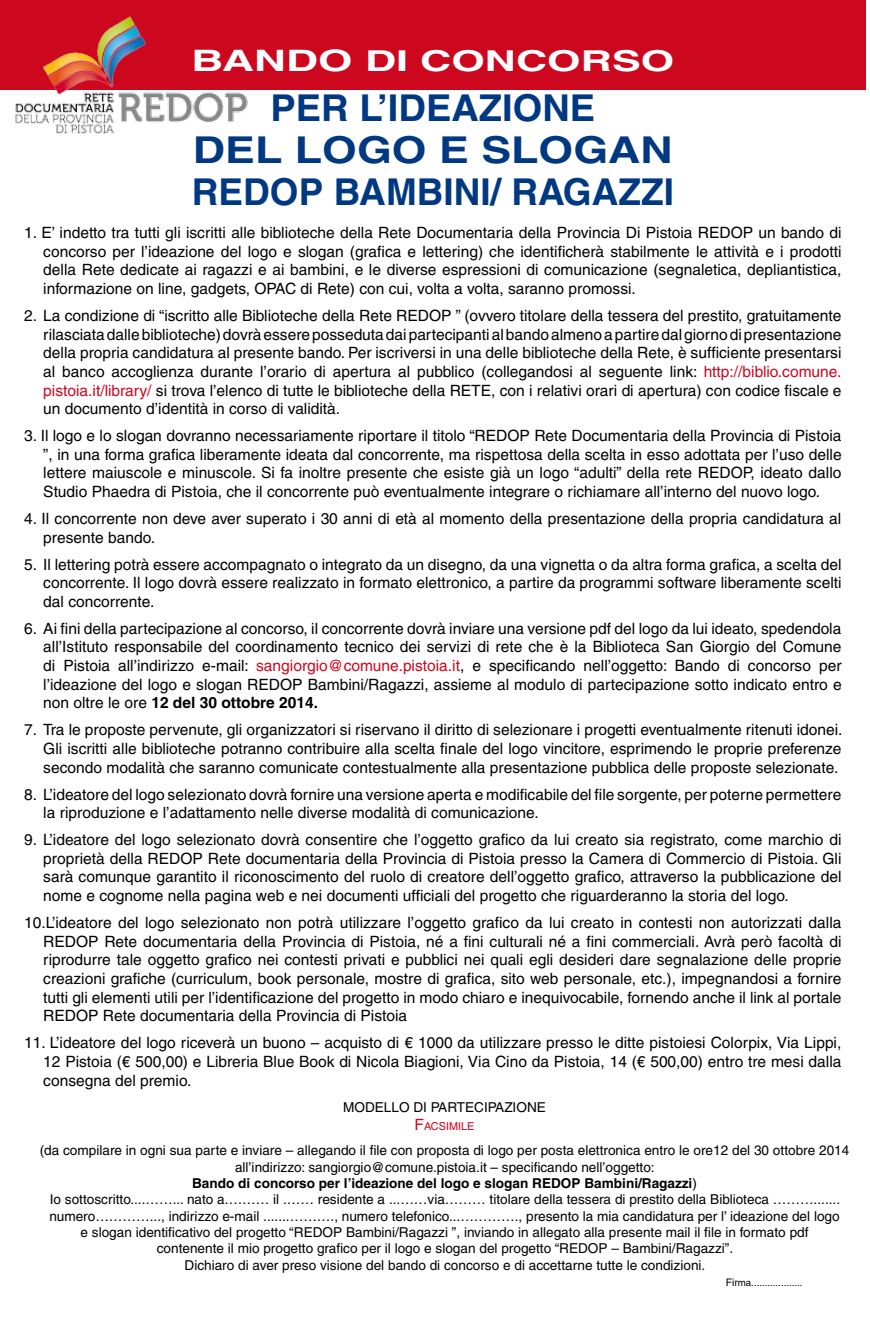
<style>
.page{position:relative;width:870px;height:1319px;background:#fff}
.page>*{position:absolute;margin:0;border:0;box-sizing:border-box;transform-origin:0 0}
.t1{font:700 37.05px/41.8px "Helvetica";color:#003882;text-align:center}
.t2{font:700 28.8px "Helvetica";color:#fff;scale:1.5 1}
.t3{font:15.6px/18.6px "Helvetica";color:#000;text-align:justify}
.t4{font:13.65px/16.4px "Helvetica";color:#000;text-align:center}
.t5{font:10.95px "Helvetica";color:#cd071e}
.t6{font:9.75px "Helvetica";color:#000}
.s1{font-size:29.55px}
.s2{color:#cd071e}
.s3{font-weight:700}
.s4{font-size:15.6px}
.s5{font-size:10.35px}
</style>
<div class="page">
<div style="left:0;top:0;width:865px;height:89px;background:#cd071e"></div>
<img style="left:8px;top:16px;width:246px;height:118px">
<h2 class="t2" style="left:191px;top:44px;width:323px"><span class="s1">BANDO</span> DI CONCORSO</h2>
<h1 class="t1" style="left:192px;top:86px;width:484px">PER L’IDEAZIONE<br>DEL LOGO E SLOGAN<br>REDOP BAMBINI/ RAGAZZI</h1>
<p class="t3" style="left:43px;top:223px;width:800px;text-indent:-19px">1. E’ indetto tra tutti gli iscritti alle biblioteche della Rete Documentaria della Provincia Di Pistoia REDOP un bando di concorso per l’ideazione del logo e slogan (grafica e lettering) che identificherà stabilmente le attività e i prodotti della Rete dedicate ai ragazzi e ai bambini, e le diverse espressioni di comunicazione (segnaletica, depliantistica, informazione on line, gadgets, OPAC di Rete) con cui, volta a volta, saranno promossi.</p>
<p class="t3" style="left:43px;top:306px;width:800px;text-indent:-19px">2. La condizione di “iscritto alle Biblioteche della Rete REDOP ” (ovvero titolare della tessera del prestito, gratuitamente rilasciata dalle biblioteche) dovrà essere posseduta dai partecipanti al bando almeno a partire dal giorno di presentazione della propria candidatura al presente bando. Per iscriversi in una delle biblioteche della Rete, è sufficiente presentarsi al banco accoglienza durante l’orario di apertura al pubblico (collegandosi al seguente link: <span class="s2">http://biblio.comune. pistoia.it/library/</span> si trova l’elenco di tutte le biblioteche della RETE, con i relativi orari di apertura) con codice fiscale e un documento d’identità in corso di validità.</p>
<p class="t3" style="left:43px;top:426px;width:800px;text-indent:-19px">3. Il logo e lo slogan dovranno necessariamente riportare il titolo “REDOP Rete Documentaria della Provincia di Pistoia ”, in una forma grafica liberamente ideata dal concorrente, ma rispettosa della scelta in esso adottata per l’uso delle lettere maiuscole e minuscole. Si fa inoltre presente che esiste già un logo “adulti” della rete REDOP, ideato dallo Studio Phaedra di Pistoia, che il concorrente può eventualmente integrare o richiamare all’interno del nuovo logo.</p>
<p class="t3" style="left:43px;top:509px;width:800px;text-indent:-19px">4. Il concorrente non deve aver superato i 30 anni di età al momento della presentazione della propria candidatura al presente bando.</p>
<p class="t3" style="left:43px;top:554px;width:800px;text-indent:-19px">5. Il lettering potrà essere accompagnato o integrato da un disegno, da una vignetta o da altra forma grafica, a scelta del concorrente. Il logo dovrà essere realizzato in formato elettronico, a partire da programmi software liberamente scelti dal concorrente.</p>
<p class="t3" style="left:43px;top:618px;width:800px;text-indent:-19px">6. Ai fini della partecipazione al concorso, il concorrente dovrà inviare una versione pdf del logo da lui ideato, spedendola all’Istituto responsabile del coordinamento tecnico dei servizi di rete che è la Biblioteca San Giorgio del Comune di Pistoia all’indirizzo e-mail: <span class="s2">sangiorgio@comune.pistoia.it</span>, e specificando nell’oggetto: Bando di concorso per l’ideazione del logo e slogan REDOP Bambini/Ragazzi, assieme al modulo di partecipazione sotto indicato entro e non oltre le ore <span class="s3">12 del 30 ottobre 2014.</span></p>
<p class="t3" style="left:43px;top:720px;width:801px;text-indent:-19px">7. Tra le proposte pervenute, gli organizzatori si riservano il diritto di selezionare i progetti eventualmente ritenuti idonei.<br>Gli iscritti alle biblioteche potranno contribuire alla scelta finale del logo vincitore, esprimendo le proprie preferenze secondo modalità che saranno comunicate contestualmente alla presentazione pubblica delle proposte selezionate.</p>
<p class="t3" style="left:43px;top:784px;width:800px;text-indent:-19px">8. L’ideatore del logo selezionato dovrà fornire una versione aperta e modificabile del file sorgente, per poterne permettere la riproduzione e l’adattamento nelle diverse modalità di comunicazione.</p>
<p class="t3" style="left:43px;top:830px;width:800px;text-indent:-19px">9. L’ideatore del logo selezionato dovrà consentire che l’oggetto grafico da lui creato sia registrato, come marchio di proprietà della REDOP Rete documentaria della Provincia di Pistoia presso la Camera di Commercio di Pistoia. Gli sarà comunque garantito il riconoscimento del ruolo di creatore dell’oggetto grafico, attraverso la pubblicazione del nome e cognome nella pagina web e nei documenti ufficiali del progetto che riguarderanno la storia del logo.</p>
<p class="t3" style="left:43px;top:912px;width:800px;text-indent:-19px">10.L’ideatore del logo selezionato non potrà utilizzare l’oggetto grafico da lui creato in contesti non autorizzati dalla REDOP Rete documentaria della Provincia di Pistoia, né a fini culturali né a fini commerciali. Avrà però facoltà di riprodurre tale oggetto grafico nei contesti privati e pubblici nei quali egli desideri dare segnalazione delle proprie creazioni grafiche (curriculum, book personale, mostre di grafica, sito web personale, etc.), impegnandosi a fornire tutti gli elementi utili per l’identificazione del progetto in modo chiaro e inequivocabile, fornendo anche il link al portale REDOP Rete documentaria della Provincia di Pistoia</p>
<p class="t3" style="left:43px;top:1033px;width:800px;text-indent:-19px">11. L’ideatore del logo riceverà un buono – acquisto di € 1000 da utilizzare presso le ditte pistoiesi Colorpix, Via Lippi, 12 Pistoia (€ 500,00) e Libreria Blue Book di Nicola Biagioni, Via Cino da Pistoia, 14 (€ 500,00) entro tre mesi dalla consegna del premio.</p>
<p class="t4" style="left:343px;top:1098px;width:204px">MODELLO DI PARTECIPAZIONE</p>
<p class="t5" style="left:414px;top:1119px;width:61px"><span class="s4">F</span>ACSIMILE</p>
<p class="t4" style="left:40px;top:1142px;width:811px">(da compilare in ogni sua parte e inviare – allegando il file con proposta di logo per posta elettronica entro le ore12 del 30 ottobre 2014 all’indirizzo: sangiorgio@comune.pistoia.it – specificando nell’oggetto:<br><span class="s3">Bando di concorso per l’ideazione del logo e slogan REDOP Bambini/Ragazzi</span>)<br>Io sottoscritto....……... nato a.……… il .…… residente a ...……via……… titolare della tessera di prestito della Biblioteca ………....... numero…………..., indirizzo e-mail .......………., numero telefonico...…………., presento la mia candidatura per l’ ideazione del logo<br>e slogan identificativo del progetto “REDOP Bambini/Ragazzi ”, inviando in allegato alla presente mail il file in formato pdf<br>contenente il mio progetto grafico per il logo e slogan del progetto “REDOP – Bambini/Ragazzi”.<br>Dichiaro di aver preso visione del bando di concorso e di accettarne tutte le condizioni.</p>
<p class="t6" style="left:726px;top:1276px;width:78px"><span class="s5">Fir</span>ma...................</p>
</div>
